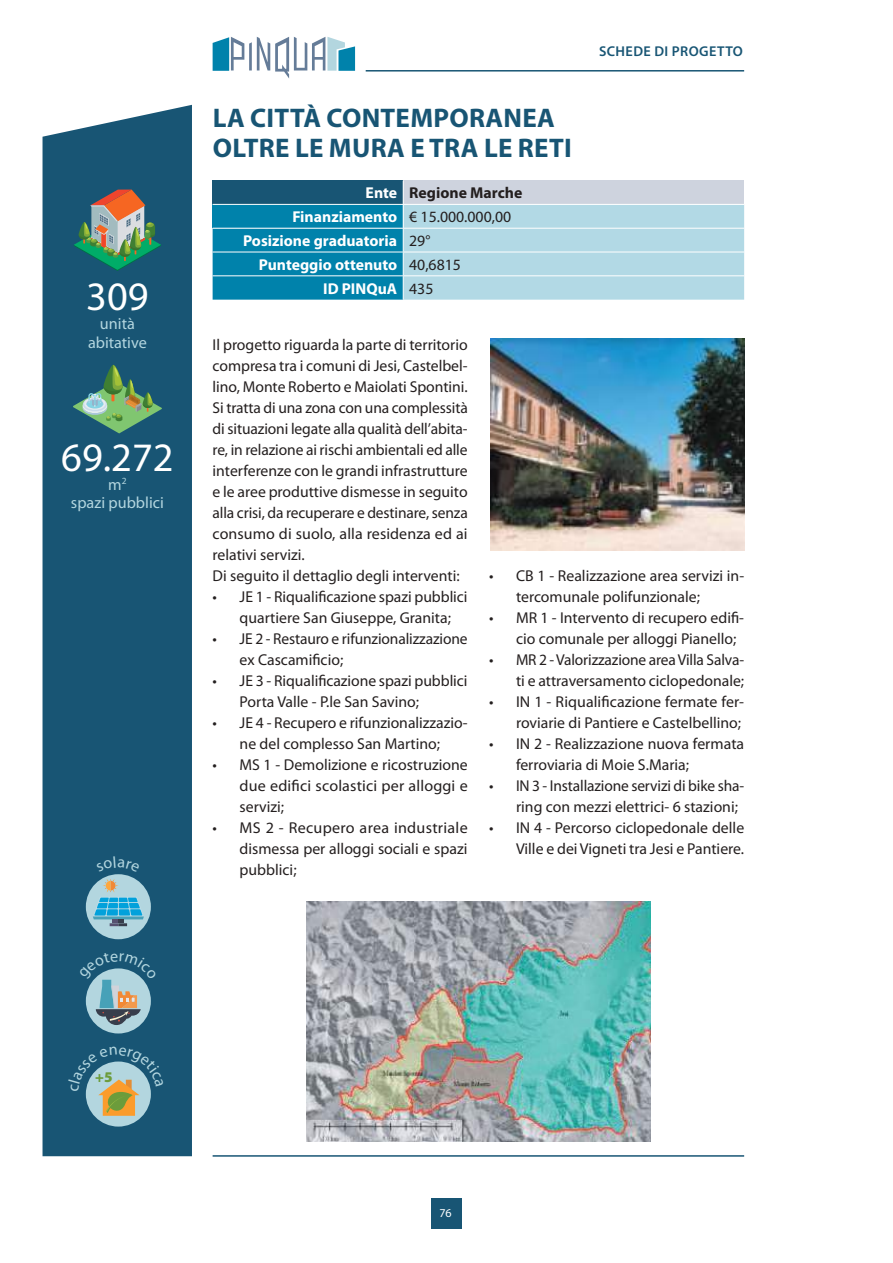
<style>
.page{position:relative;width:893px;height:1263px;background:#fff}
.page>*{position:absolute;margin:0;border:0;box-sizing:border-box;transform-origin:0 0}
.t1{font:40.5px "Myriad Pro";color:#fff}
.t2{font:700 27px/30px "Myriad Pro";letter-spacing:.01em;color:#185574}
.t3{font:16.2px/18.9px "Myriad Pro";color:#b3d6df;text-align:center}
.t4{font:15.75px/21px "Myriad Pro";color:#241f1f}
.t5{font:700 15.75px "Myriad Pro";color:#fff}
.t6{font:700 15.75px "Myriad Pro";color:#241f1f}
.t7{font:900 14.85px "Myriad Pro";color:#6c9c3b}
.t8{font:600 14.25px "Myriad Pro";letter-spacing:.03em;color:#185574}
.t9{font:12px "Myriad Pro";color:#fff}
.s1{color:#fff}
.s2{font-weight:700;color:#fff}
.s3{font-weight:400;color:#241f1f}
</style>
<div class="page">
<div style="left:431px;top:1198px;width:30px;height:30px;background:#185574"></div>
<hr style="left:366px;top:70px;width:378px;height:2px;background:#185574">
<hr style="left:213px;top:1155px;width:531px;height:2px;background:#185574">
<svg style="left:213px;top:37px;width:142px;height:41px"></svg>
<div style="left:43px;top:105px;width:149px;height:1051px;background:#185574"></div>
<div style="left:86px;top:1061px;width:65px;height:65px;background:#b3d6df;border-radius:50%"></div>
<div style="left:86px;top:874px;width:65px;height:65px;background:#b3d6df;border-radius:50%"></div>
<svg style="left:93px;top:879px;width:51px;height:47px"></svg>
<div style="left:86px;top:968px;width:65px;height:65px;background:#b3d6df;border-radius:50%"></div>
<svg style="left:73px;top:365px;width:89px;height:68px;background:#488072"></svg>
<svg style="left:74px;top:190px;width:87px;height:81px;background:#5f7f72"></svg>
<svg style="left:213px;top:181px;width:531px;height:119px;background:#7cb8cd"></svg>
<img style="left:306px;top:901px;width:345px;height:241px">
<img style="left:491px;top:338px;width:253px;height:213px">
<svg style="left:68px;top:1047px;width:96px;height:69px"></svg>
<svg style="left:96px;top:856px;width:44px;height:16px"></svg>
<svg style="left:79px;top:952px;width:78px;height:73px"></svg>
<h1 class="t1" style="left:86px;top:271px;width:64px">309</h1>
<p class="t3" style="left:88px;top:314px;width:60px">unità abitative</p>
<h1 class="t1" style="left:61px;top:432px;width:114px">69.272</h1>
<p class="t3" style="left:71px;top:474px;width:94px">m<sup>2<br></sup>spazi pubblici</p>
<h2 class="t2" style="left:213px;top:102px;width:360px">LA CITTÀ CONTEMPORANEA<br>OLTRE LE MURA E TRA LE RETI</h2>
<p class="t6" style="left:366px;top:183px;width:158px"><span class="s1">Ente</span> Regione Marche</p>
<p class="t4" style="left:292px;top:206px;width:220px"><span class="s2">Finanziamento</span> € 15.000.000,00</p>
<p class="t5" style="left:243px;top:230px;width:189px">Posizione graduatoria <span class="s3">29°</span></p>
<p class="t5" style="left:259px;top:254px;width:204px">Punteggio ottenuto <span class="s3">40,6815</span></p>
<p class="t5" style="left:323px;top:278px;width:112px">ID PINQuA <span class="s3">435</span></p>
<p class="t8" style="left:599px;top:42px;width:145px">SCHEDE DI PROGETTO</p>
<p class="t4" style="left:213px;top:334px;width:257px">Il progetto riguarda la parte di territorio compresa tra i comuni di Jesi, Castelbel&shy;lino, Monte Roberto e Maiolati Spontini.<br>Si tratta di una zona con una complessità di situazioni legate alla qualità dell’abita&shy;re, in relazione ai rischi ambientali ed alle interferenze con le grandi infrastrutture e le aree produttive dismesse in seguito alla crisi, da recuperare e destinare, senza consumo di suolo, alla residenza ed ai relativi servizi.<br>Di seguito il dettaglio degli interventi:</p>
<p class="t4" style="left:240px;top:586px;width:229px;text-indent:-27px">• JE 1 - Riqualificazione spazi pubblici quartiere San Giuseppe, Granita;</p>
<p class="t4" style="left:240px;top:628px;width:230px;text-indent:-27px">• JE 2 - Restauro e rifunzionalizzazione ex Cascamificio;</p>
<p class="t4" style="left:240px;top:670px;width:229px;text-indent:-27px">• JE 3 - Riqualificazione spazi pubblici<br>Porta Valle - P.le San Savino;</p>
<p class="t4" style="left:213px;top:712px;width:257px;text-align:center">• JE 4 - Recupero e rifunzionalizzazio&shy;ne del complesso San Martino;</p>
<p class="t4" style="left:240px;top:754px;width:230px;text-align:justify;text-indent:-27px">• MS 1 - Demolizione e ricostruzione due edifici scolastici per alloggi e servizi;</p>
<p class="t4" style="left:240px;top:817px;width:230px;text-align:justify;text-indent:-27px">• MS 2 - Recupero area industriale dismessa per alloggi sociali e spazi pubblici;</p>
<p class="t4" style="left:516px;top:565px;width:230px;text-indent:-27px">• CB 1 - Realizzazione area servizi in&shy;tercomunale polifunzionale;</p>
<p class="t4" style="left:516px;top:607px;width:230px;text-indent:-27px">• MR 1 - Intervento di recupero edifi&shy;cio comunale per alloggi Pianello;</p>
<p class="t4" style="left:489px;top:649px;width:257px;text-align:right">• MR 2 - Valorizzazione area Villa Salva&shy;ti e attraversamento ciclopedonale;</p>
<p class="t4" style="left:489px;top:691px;width:257px;text-align:right">• IN 1 - Riqualificazione fermate fer&shy;roviarie di Pantiere e Castelbellino;</p>
<p class="t4" style="left:516px;top:733px;width:230px;text-indent:-27px">• IN 2 - Realizzazione nuova fermata ferroviaria di Moie S.Maria;</p>
<p class="t4" style="left:516px;top:775px;width:230px;text-indent:-27px">• IN 3 - Installazione servizi di bike sha&shy;ring con mezzi elettrici- 6 stazioni;</p>
<p class="t4" style="left:489px;top:817px;width:257px;text-align:right">• IN 4 - Percorso ciclopedonale delle<br>Ville e dei Vigneti tra Jesi e Pantiere.</p>
<p class="t7" style="left:95px;top:1067px;width:19px">+5</p>
<p class="t9" style="left:439px;top:1205px;width:14px">76</p>
</div>
